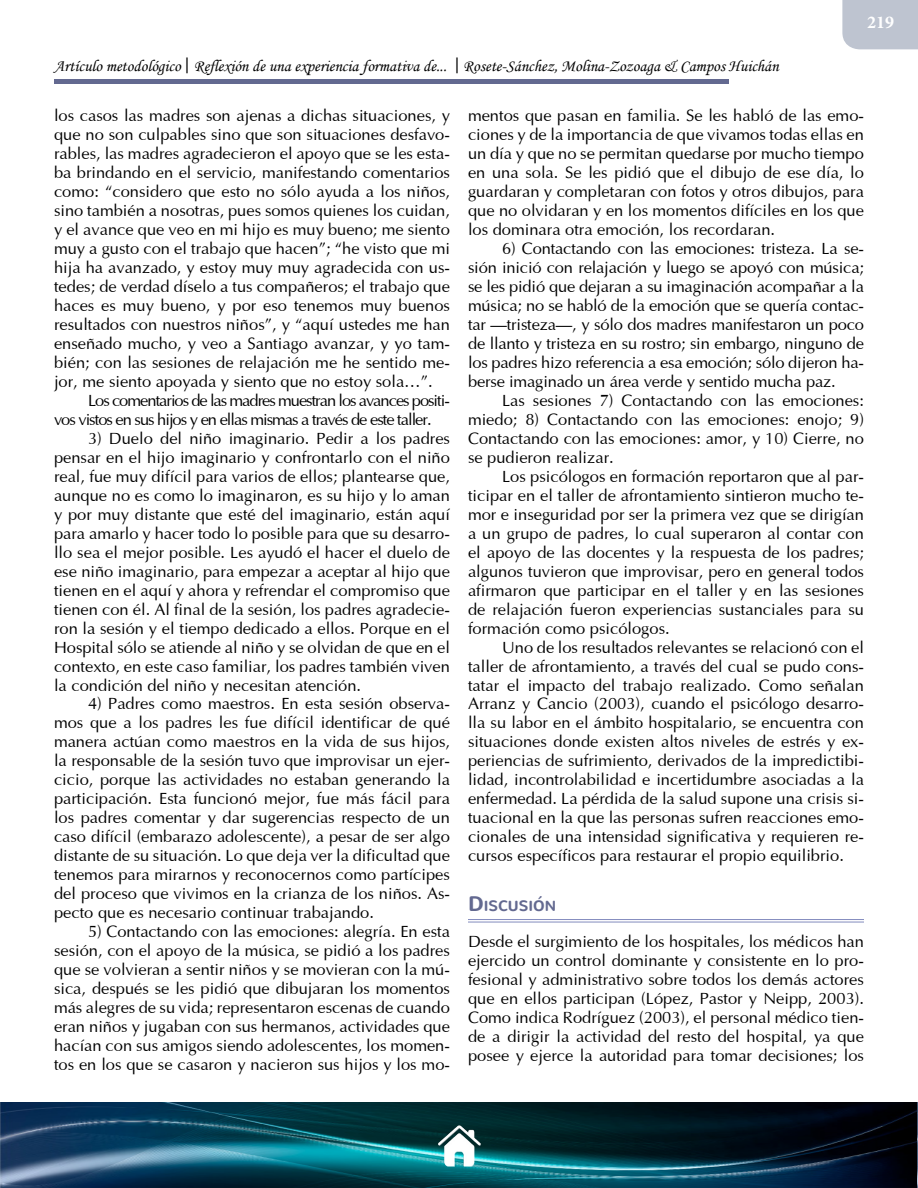
<style>
.page{position:relative;width:918px;height:1188px;background:#fff}
.page>*{position:absolute;margin:0;border:0;box-sizing:border-box;transform-origin:0 0}
.t1{font:700 18px "Minion Pro";color:#fff}
.t2{font:16.5px/18.9px "Optima";color:#000;text-align:justify}
.t3{font:16.5px "Monotype Corsiva";color:#000}
.t4{font:16.5px/18.9px "Optima";letter-spacing:-.06em;color:#000}
.Nivel_1{font:800 14.7px "Nunito";color:#636990}
.s1{font-family:"Soberana Sans";font-size:15px}
.s2{font-size:21px}
</style>
<div class="page">
<div style="left:54px;top:79px;width:675px;height:5px;background:#636990"></div>
<div style="left:842px;top:0;width:76px;height:49px;background:#bec4d0"></div>
<img style="left:0;top:1103px;width:918px;height:85px">
<img style="left:438px;top:1124px;width:42px;height:43px">
<hr style="left:468px;top:919px;width:396px;height:1px;background:#838bbe">
<hr style="left:468px;top:922px;width:396px;height:1px;background:#838bbe">
<p class="t3" style="left:54px;top:56px;width:726px">Artículo metodológico <span class="s1">|</span> Reflexión de una experiencia formativa de... <span class="s1">|</span> Rosete-Sánchez, Molina-Zozoaga &amp; Campos Huichán</p>
<p class="t1" style="left:867px;top:10px;width:28px">219</p>
<p class="t2" style="left:54px;top:105px;width:398px">los casos las madres son ajenas a dichas situaciones, y que no son culpables sino que son situaciones desfavo&shy;rables, las madres agradecieron el apoyo que se les esta&shy;ba brindando en el servicio, manifestando comentarios como: “considero que esto no sólo ayuda a los niños, sino también a nosotras, pues somos quienes los cuidan, y el avance que veo en mi hijo es muy bueno; me siento muy a gusto con el trabajo que hacen”; “he visto que mi hija ha avanzado, y estoy muy muy agradecida con us&shy;tedes; de verdad díselo a tus compañeros; el trabajo que haces es muy bueno, y por eso tenemos muy buenos resultados con nuestros niños”, y “aquí ustedes me han enseñado mucho, y veo a Santiago avanzar, y yo tam&shy;bién; con las sesiones de relajación me he sentido me&shy;jor, me siento apoyada y siento que no estoy sola…”.</p>
<p class="t4" style="left:54px;top:390px;width:397px;text-indent:34px">Los comentarios de las madres muestran los avances positi&shy;vos vistos en sus hijos y en ellas mismas a través de este taller.</p>
<p class="t2" style="left:54px;top:427px;width:398px;text-indent:34px">3) Duelo del niño imaginario. Pedir a los padres pensar en el hijo imaginario y confrontarlo con el niño real, fue muy difícil para varios de ellos; plantearse que, aunque no es como lo imaginaron, es su hijo y lo aman y por muy distante que esté del imaginario, están aquí para amarlo y hacer todo lo posible para que su desarro&shy;llo sea el mejor posible. Les ayudó el hacer el duelo de ese niño imaginario, para empezar a aceptar al hijo que tienen en el aquí y ahora y refrendar el compromiso que tienen con él. Al final de la sesión, los padres agradecie&shy;ron la sesión y el tiempo dedicado a ellos. Porque en el Hospital sólo se atiende al niño y se olvidan de que en el contexto, en este caso familiar, los padres también viven la condición del niño y necesitan atención.</p>
<p class="t2" style="left:54px;top:693px;width:398px;text-indent:34px">4) Padres como maestros. En esta sesión observa&shy;mos que a los padres les fue difícil identificar de qué manera actúan como maestros en la vida de sus hijos, la responsable de la sesión tuvo que improvisar un ejer&shy;cicio, porque las actividades no estaban generando la participación. Esta funcionó mejor, fue más fácil para los padres comentar y dar sugerencias respecto de un caso difícil (embarazo adolescente), a pesar de ser algo distante de su situación. Lo que deja ver la dificultad que tenemos para mirarnos y reconocernos como partícipes del proceso que vivimos en la crianza de los niños. As&shy;pecto que es necesario continuar trabajando.</p>
<p class="t2" style="left:54px;top:921px;width:398px;text-indent:34px">5) Contactando con las emociones: alegría. En esta sesión, con el apoyo de la música, se pidió a los padres que se volvieran a sentir niños y se movieran con la mú&shy;sica, después se les pidió que dibujaran los momentos más alegres de su vida; representaron escenas de cuando eran niños y jugaban con sus hermanos, actividades que hacían con sus amigos siendo adolescentes, los momen&shy;tos en los que se casaron y nacieron sus hijos y los mo-</p>
<p class="t2" style="left:468px;top:105px;width:398px">mentos que pasan en familia. Se les habló de las emo&shy;ciones y de la importancia de que vivamos todas ellas en un día y que no se permitan quedarse por mucho tiempo en una sola. Se les pidió que el dibujo de ese día, lo guardaran y completaran con fotos y otros dibujos, para que no olvidaran y en los momentos difíciles en los que los dominara otra emoción, los recordaran.</p>
<p class="t2" style="left:468px;top:238px;width:398px;text-indent:34px">6) Contactando con las emociones: tristeza. La se&shy;sión inició con relajación y luego se apoyó con música; se les pidió que dejaran a su imaginación acompañar a la música; no se habló de la emoción que se quería contac&shy;tar —tristeza—, y sólo dos madres manifestaron un poco de llanto y tristeza en su rostro; sin embargo, ninguno de los padres hizo referencia a esa emoción; sólo dijeron ha&shy;berse imaginado un área verde y sentido mucha paz.</p>
<p class="t2" style="left:468px;top:390px;width:398px;text-indent:34px">Las sesiones 7) Contactando con las emociones: miedo; 8) Contactando con las emociones: enojo; 9)<br>Contactando con las emociones: amor, y 10) Cierre, no se pudieron realizar.</p>
<p class="t2" style="left:468px;top:465px;width:398px;text-indent:34px">Los psicólogos en formación reportaron que al par&shy;ticipar en el taller de afrontamiento sintieron mucho te&shy;mor e inseguridad por ser la primera vez que se dirigían a un grupo de padres, lo cual superaron al contar con el apoyo de las docentes y la respuesta de los padres; algunos tuvieron que improvisar, pero en general todos afirmaron que participar en el taller y en las sesiones de relajación fueron experiencias sustanciales para su formación como psicólogos.</p>
<p class="t2" style="left:468px;top:636px;width:398px;text-indent:34px">Uno de los resultados relevantes se relacionó con el taller de afrontamiento, a través del cual se pudo cons&shy;tatar el impacto del trabajo realizado. Como señalan Arranz y Cancio (2003), cuando el psicólogo desarro&shy;lla su labor en el ámbito hospitalario, se encuentra con situaciones donde existen altos niveles de estrés y ex&shy;periencias de sufrimiento, derivados de la impredictibi&shy;lidad, incontrolabilidad e incertidumbre asociadas a la enfermedad. La pérdida de la salud supone una crisis si&shy;tuacional en la que las personas sufren reacciones emo&shy;cionales de una intensidad significativa y requieren re&shy;cursos específicos para restaurar el propio equilibrio.</p>
<p class="Nivel_1" style="left:468px;top:892px;width:90px"><span class="s2">D</span>ISCUSIÓN</p>
<p class="t2" style="left:468px;top:930px;width:398px">Desde el surgimiento de los hospitales, los médicos han ejercido un control dominante y consistente en lo pro&shy;fesional y administrativo sobre todos los demás actores que en ellos participan (López, Pastor y Neipp, 2003).<br>Como indica Rodríguez (2003), el personal médico tien&shy;de a dirigir la actividad del resto del hospital, ya que posee y ejerce la autoridad para tomar decisiones; los</p>
</div>
